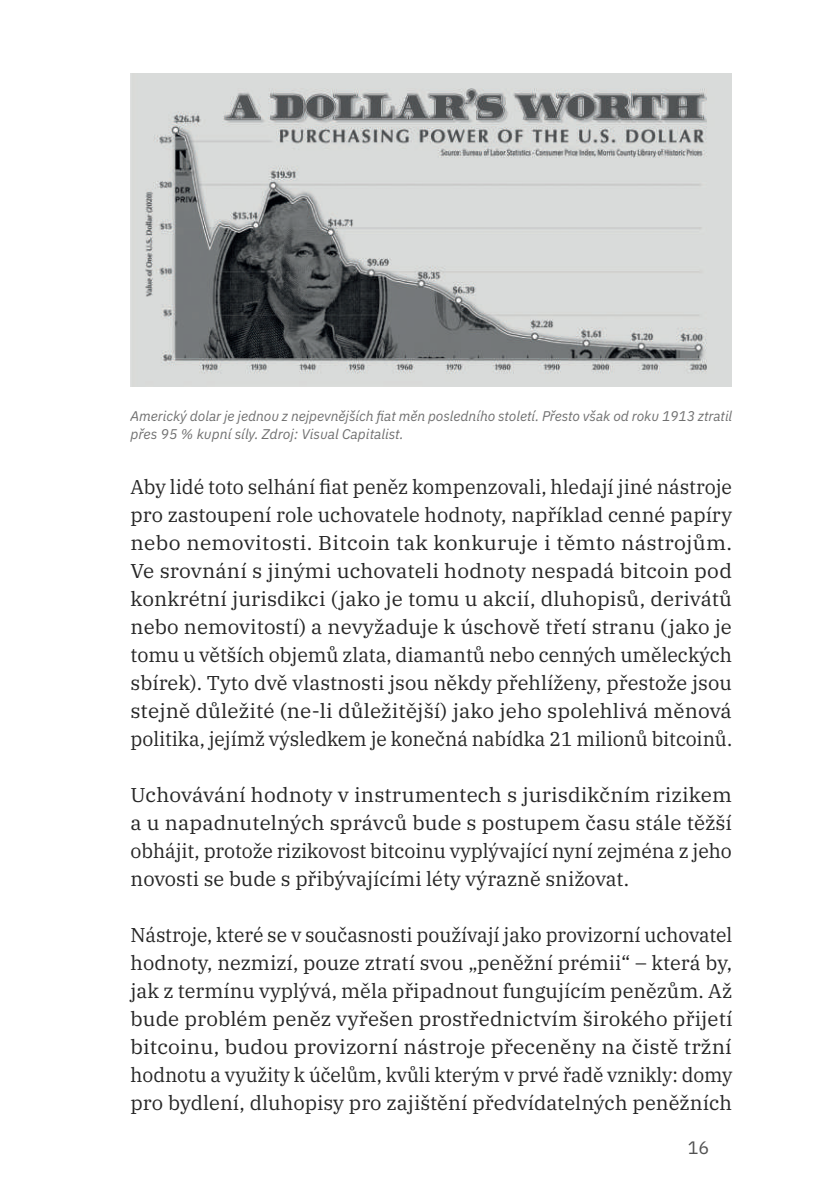
<style>
.page{position:relative;width:840px;height:1191px;background:#fff}
.page>*{position:absolute;margin:0;border:0;box-sizing:border-box;transform-origin:0 0}
.t1{font:20px/28px "IBM Plex Serif";color:#262626;text-align:justify}
.t2{font:20px/28px "IBM Plex Serif";color:#262626;text-align:justify;scale:1.04 1}
.t3{font:18px "Braiins Sans";color:#525252}
.t4{font:italic 14px/18px "Braiins Sans";color:#6f6f6f}
</style>
<div class="page">
<img style="left:130px;top:74px;width:601px;height:312px">
<p class="t4" style="left:130px;top:405px;width:603px">Americký dolar je jednou z nejpevnějších fiat měn posledního století. Přesto však od roku 1913 ztratil přes 95 % kupní síly. Zdroj: Visual Capitalist.</p>
<p class="t1" style="left:130px;top:471px;width:603px">Aby lidé toto selhání fiat peněz kompenzovali, hledají jiné nástroje pro zastoupení role uchovatele hodnoty, například cenné papíry nebo nemovitosti. Bitcoin tak konkuruje i těmto nástrojům.<br>Ve srovnání s jinými uchovateli hodnoty nespadá bitcoin pod konkrétní jurisdikci (jako je tomu u akcií, dluhopisů, derivátů nebo nemovitostí) a nevyžaduje k úschově třetí stranu (jako je tomu u větších objemů zlata, diamantů nebo cenných uměleckých sbírek). Tyto dvě vlastnosti jsou někdy přehlíženy, přestože jsou stejně důležité (ne-li důležitější) jako jeho spolehlivá měnová politika, jejímž výsledkem je konečná nabídka 21 milionů bitcoinů.</p>
<p class="t2" style="left:130px;top:779px;width:579px">Uchovávání hodnoty v instrumentech s jurisdikčním rizikem a u napadnutelných správců bude s postupem času stále těžší obhájit, protože rizikovost bitcoinu vyplývající nyní zejména z jeho novosti se bude s přibývajícími léty výrazně snižovat.</p>
<p class="t1" style="left:130px;top:919px;width:603px">Nástroje, které se v současnosti používají jako provizorní uchovatel hodnoty, nezmizí, pouze ztratí svou „peněžní prémii“ – která by, jak z termínu vyplývá, měla připadnout fungujícím penězům. Až bude problém peněz vyřešen prostřednictvím širokého přijetí bitcoinu, budou provizorní nástroje přeceněny na čistě tržní hodnotu a využity k účelům, kvůli kterým v prvé řadě vznikly: domy pro bydlení, dluhopisy pro zajištění předvídatelných peněžních</p>
<p class="t3" style="left:687px;top:1133px;width:23px">16</p>
</div>
